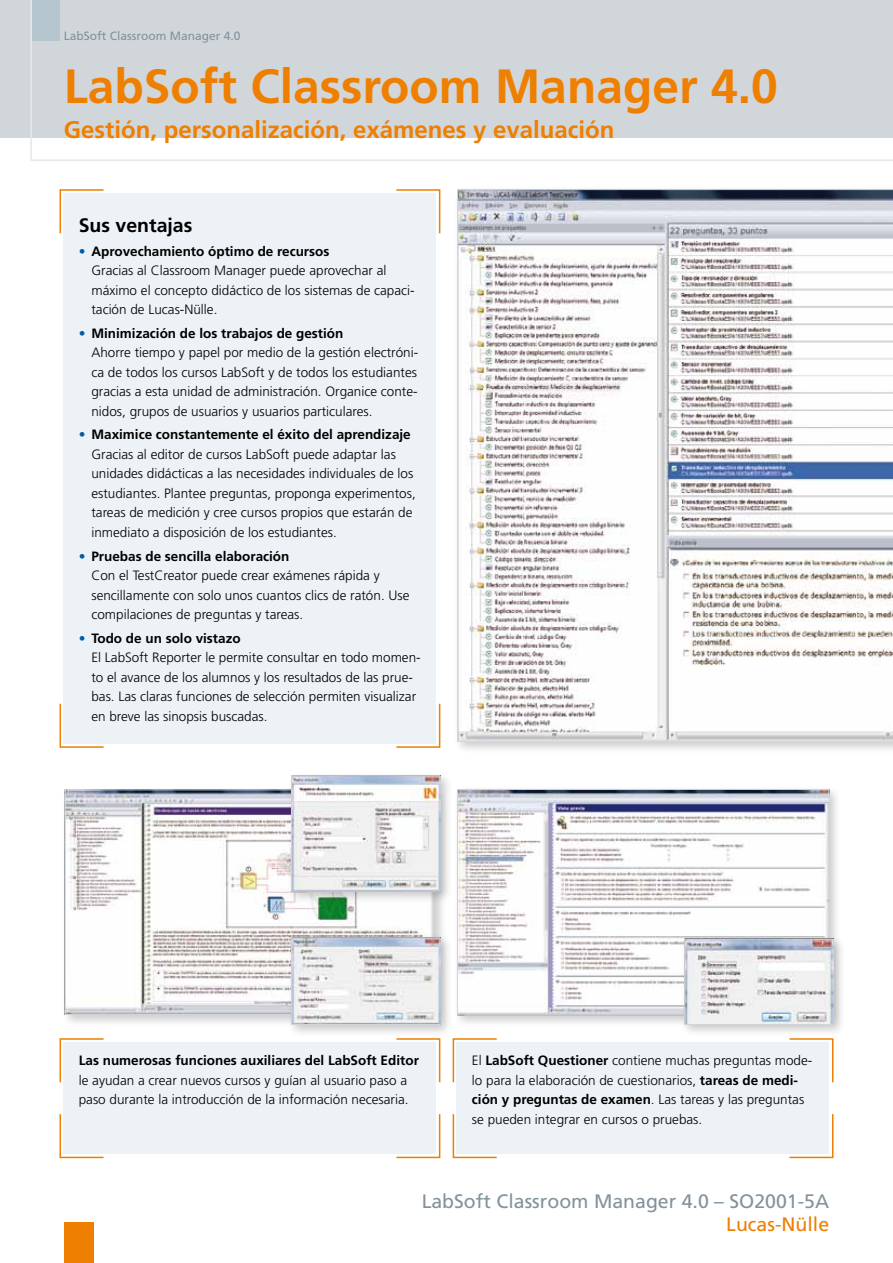
<style>
.page{position:relative;width:893px;height:1263px;background:#fff}
.page>*{position:absolute;margin:0;border:0;box-sizing:border-box;transform-origin:0 0}
.t1{font:700 48px "Frutiger";color:#ee7f00}
.t2{font:700 24px "Frutiger";color:#ee7f00}
.t3{font:19.5px "Frutiger";color:#82939c}
.t4{font:700 19.5px "Frutiger";color:#000}
.t5{font:19.5px "Frutiger";color:#ee7f00}
.t6{font:300 13.5px/19.5px "Frutiger";color:#000}
.t7{font:700 13.5px "Frutiger";color:#000}
.t8{font:12px "Frutiger";color:#82939c}
.s1{font-weight:700;color:#005ea8}
.s2{font-weight:700}
</style>
<div class="page">
<div style="left:0;top:0;width:893px;height:138px;background:#d1d6da"></div>
<svg style="left:30px;top:0;width:863px;height:161px"></svg>
<div style="left:64px;top:193px;width:372px;height:550px;background:#ecf2f5"></div>
<svg style="left:59px;top:189px;width:45px;height:46px"></svg>
<svg style="left:395px;top:703px;width:46px;height:45px"></svg>
<svg style="left:396px;top:189px;width:45px;height:45px"></svg>
<svg style="left:59px;top:702px;width:46px;height:46px"></svg>
<div style="left:64px;top:1042px;width:372px;height:112px;background:#ecf2f5"></div>
<svg style="left:59px;top:1038px;width:45px;height:46px"></svg>
<svg style="left:396px;top:1114px;width:45px;height:45px"></svg>
<svg style="left:396px;top:1038px;width:45px;height:45px"></svg>
<svg style="left:59px;top:1113px;width:45px;height:46px"></svg>
<div style="left:457px;top:1042px;width:372px;height:112px;background:#ecf2f5"></div>
<svg style="left:452px;top:1038px;width:45px;height:46px"></svg>
<svg style="left:789px;top:1114px;width:45px;height:45px"></svg>
<svg style="left:789px;top:1038px;width:45px;height:45px"></svg>
<svg style="left:452px;top:1113px;width:45px;height:46px"></svg>
<div style="left:453px;top:185px;width:440px;height:569px;background:#000;opacity:.2"></div>
<svg style="left:457px;top:189px;width:436px;height:552px"></svg>
<div style="left:61px;top:786px;width:386px;height:242px;background:#000;opacity:.2"></div>
<img style="left:67px;top:791px;width:366px;height:222px">
<div style="left:453px;top:785px;width:389px;height:243px;background:#000;opacity:.2"></div>
<img style="left:459px;top:791px;width:368px;height:222px">
<div style="left:457px;top:789px;width:372px;height:226px;border:1px solid #d1d6da"></div>
<div style="left:287px;top:771px;width:166px;height:133px;background:#000;opacity:.2"></div>
<img style="left:293px;top:777px;width:145px;height:112px">
<div style="left:291px;top:775px;width:149px;height:116px;border:1px solid #d1d6da"></div>
<div style="left:680px;top:935px;width:166px;height:102px;background:#000;opacity:.2"></div>
<img style="left:686px;top:941px;width:145px;height:82px">
<div style="left:684px;top:939px;width:149px;height:86px;border:1px solid #d1d6da"></div>
<div style="left:287px;top:934px;width:166px;height:103px;background:#000;opacity:.2"></div>
<img style="left:293px;top:939px;width:145px;height:84px">
<div style="left:291px;top:937px;width:149px;height:88px;border:1px solid #d1d6da"></div>
<div style="left:64px;top:1222px;width:30px;height:41px;background:#ee7f00"></div>
<p class="t8" style="left:64px;top:29px;width:178px">LabSoft Classroom Manager 4.0</p>
<h1 class="t1" style="left:64px;top:58px;width:715px">LabSoft Classroom Manager 4.0</h1>
<h2 class="t2" style="left:64px;top:116px;width:552px">Gestión, personalización, exámenes y evaluación</h2>
<h3 class="t4" style="left:79px;top:214px;width:115px">Sus ventajas</h3>
<p class="t6" style="left:91px;top:241px;width:325px;text-indent:-13px"><span class="s1">•</span> <span class="s2">Aprovechamiento óptimo de recursos<br></span>Gracias al Classroom Manager puede aprovechar al máximo el concepto didáctico de los sistemas de capaci&shy;tación de Lucas-Nülle.</p>
<p class="t6" style="left:91px;top:323px;width:328px;text-indent:-13px"><span class="s1">•</span> <span class="s2">Minimización de los trabajos de gestión<br></span>Ahorre tiempo y papel por medio de la gestión electróni&shy;ca de todos los cursos LabSoft y de todos los estudiantes gracias a esta unidad de administración. Organice conte&shy;nidos, grupos de usuarios y usuarios particulares.</p>
<p class="t6" style="left:91px;top:425px;width:326px;text-indent:-13px"><span class="s1">•</span> <span class="s2">Maximice constantemente el éxito del aprendizaje </span>Gracias al editor de cursos LabSoft puede adaptar las unidades didácticas a las necesidades individuales de los estudiantes. Plantee preguntas, proponga experimentos, tareas de medición y cree cursos propios que estarán de inmediato a disposición de los estudiantes.</p>
<p class="t6" style="left:91px;top:546px;width:320px;text-indent:-13px"><span class="s1">•</span> <span class="s2">Pruebas de sencilla elaboración<br></span>Con el TestCreator puede crear exámenes rápida y sencillamente con solo unos cuantos clics de ratón. Use compilaciones de preguntas y tareas.</p>
<p class="t6" style="left:91px;top:628px;width:331px;text-indent:-13px"><span class="s1">•</span> <span class="s2">Todo de un solo vistazo<br></span>El LabSoft Reporter le permite consultar en todo momen&shy;to el avance de los alumnos y los resultados de las prue&shy;bas. Las claras funciones de selección permiten visualizar en breve las sinopsis buscadas.</p>
<p class="t7" style="left:79px;top:1052px;width:342px">Las numerosas funciones auxiliares del LabSoft Editor</p>
<p class="t6" style="left:79px;top:1070px;width:331px">le ayudan a crear nuevos cursos y guían al usuario paso a paso durante la introducción de la información necesaria.</p>
<p class="t6" style="left:472px;top:1051px;width:342px">El <span class="s2">LabSoft Questioner</span> contiene muchas preguntas mode&shy;lo para la elaboración de cuestionarios, <span class="s2">tareas de medi&shy;ción y preguntas de examen</span>. Las tareas y las preguntas se pueden integrar en cursos o pruebas.</p>
<h3 class="t3" style="left:422px;top:1190px;width:409px">LabSoft Classroom Manager 4.0 – SO2001-5A</h3>
<h3 class="t5" style="left:726px;top:1213px;width:104px">Lucas-Nülle</h3>
</div>
